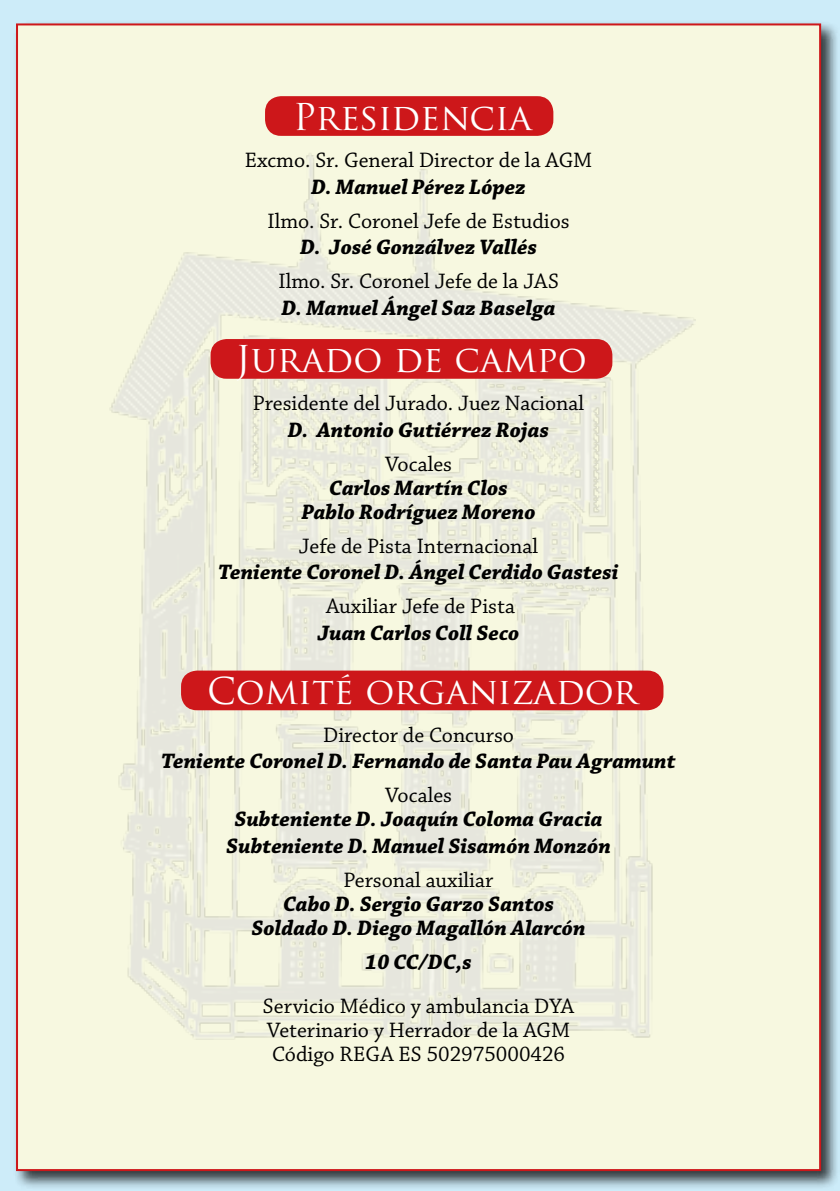
<style>
.page{position:relative;width:840px;height:1191px;background:#fff}
.page>*{position:absolute;margin:0;border:0;box-sizing:border-box;transform-origin:0 0}
.t1{font:36px "Trajan Pro";color:#fff}
.t2{font:italic 700 22px/24px "Chaparral Pro";color:#000;text-align:center}
.t3{font:22px/24px "Chaparral Pro";color:#000}
</style>
<div class="page">
<div style="left:0;top:0;width:839px;height:1191px;background:#cdecf9"></div>
<div style="left:13px;top:20px;width:826px;height:1170px;background:#000;opacity:.75"></div>
<div style="left:16px;top:23px;width:804px;height:1148px;background:#f7f8e0;border:2px solid #cd171a"></div>
<img style="left:111px;top:153px;width:584px;height:887px">
<div style="left:210px;top:339px;width:402px;height:40px;background:#cd171a;border-radius:16px"></div>
<div style="left:181px;top:670px;width:482px;height:40px;background:#cd171a;border-radius:16px"></div>
<div style="left:265px;top:96px;width:288px;height:40px;background:#cd171a;border-radius:16px"></div>
<h1 class="t1" style="left:293px;top:94px;width:240px">Presidencia</h1>
<p class="t3" style="left:244px;top:149px;width:349px">Excmo. Sr. General Director de la AGM</p>
<p class="t2" style="left:311px;top:176px;width:216px">D. Manuel Pérez López</p>
<p class="t3" style="left:267px;top:210px;width:304px">Ilmo. Sr. Coronel Jefe de Estudios</p>
<p class="t2" style="left:300px;top:236px;width:238px">D. José Gonzálvez Vallés</p>
<p class="t3" style="left:278px;top:270px;width:282px">Ilmo. Sr. Coronel Jefe de la JAS</p>
<p class="t2" style="left:281px;top:297px;width:275px">D. Manuel Ángel Saz Baselga</p>
<h1 class="t1" style="left:236px;top:336px;width:352px">Jurado de campo</h1>
<p class="t3" style="left:253px;top:392px;width:332px">Presidente del Jurado. Juez Nacional</p>
<p class="t2" style="left:288px;top:419px;width:263px">D. Antonio Gutiérrez Rojas</p>
<p class="t3" style="left:385px;top:452px;width:68px">Vocales</p>
<p class="t2" style="left:301px;top:477px;width:235px">Carlos Martín Clos<br>Pablo Rodríguez Moreno</p>
<p class="t3" style="left:299px;top:534px;width:241px">Jefe de Pista Internacional</p>
<p class="t2" style="left:218px;top:561px;width:401px">Teniente Coronel D. Ángel Cerdido Gastesi</p>
<p class="t3" style="left:326px;top:595px;width:190px">Auxiliar Jefe de Pista</p>
<p class="t2" style="left:317px;top:621px;width:203px">Juan Carlos Coll Seco</p>
<h1 class="t1" style="left:207px;top:668px;width:431px">Comité organizador</h1>
<p class="t3" style="left:323px;top:723px;width:192px">Director de Concurso</p>
<p class="t2" style="left:161px;top:750px;width:515px">Teniente Coronel D. Fernando de Santa Pau Agramunt</p>
<p class="t3" style="left:385px;top:784px;width:68px">Vocales</p>
<p class="t2" style="left:226px;top:807px;width:386px;line-height:26.4px">Subteniente D. Joaquín Coloma Gracia<br>Subteniente D. Manuel Sisamón Monzón</p>
<p class="t3" style="left:343px;top:868px;width:151px">Personal auxiliar</p>
<p class="t2" style="left:251px;top:892px;width:335px">Cabo D. Sergio Garzo Santos<br>Soldado D. Diego Magallón Alarcón</p>
<p class="t2" style="left:365px;top:950px;width:108px">10 CC/DC,s</p>
<p class="t3" style="left:263px;top:994px;width:312px">Servicio Médico y ambulancia DYA<br>Veterinario y Herrador de la AGM<br>Código REGA ES 502975000426</p>
</div>
